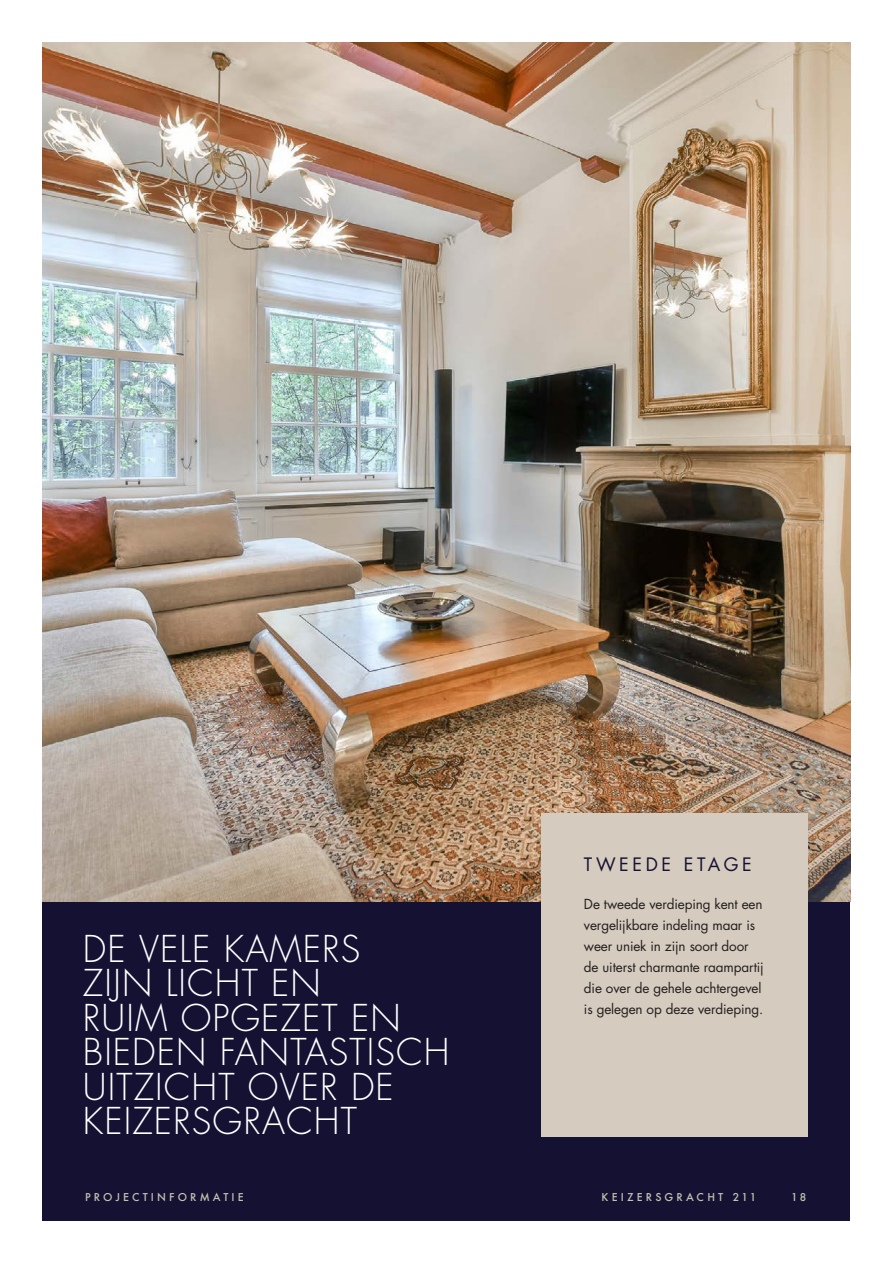
<style>
.page{position:relative;width:893px;height:1263px;background:#fff}
.page>*{position:absolute;margin:0;border:0;box-sizing:border-box;transform-origin:0 0}
.Streamer_white{font:300 36px/34.5px "Futura Std";letter-spacing:.03em;color:#fff}
.D_-_Text_frame_-_tit{font:18px "Futura Std";letter-spacing:.2em;color:#141133}
.D_-_Text_frame_-_tex{font:13.5px/21px "Futura Std";letter-spacing:-.01em;color:#231f20}
.t1{font:500 10.5px "Futura";letter-spacing:.3em;color:#c6c3b3}
</style>
<div class="page">
<div style="left:43px;top:43px;width:807px;height:1177px;background:#141133"></div>
<img style="left:43px;top:43px;width:807px;height:858px">
<div style="left:541px;top:813px;width:267px;height:323px;background:#d5cbbe"></div>
<p class="Streamer_white" style="left:83px;top:932px;width:368px">DE VELE KAMERS<br>ZIJN LICHT EN<br>RUIM OPGEZET EN<br>BIEDEN FANTASTISCH<br>UITZICHT OVER DE<br>KEIZERSGRACHT</p>
<p class="D_-_Text_frame_-_tit" style="left:584px;top:852px;width:169px">TWEEDE ETAGE</p>
<p class="D_-_Text_frame_-_tex" style="left:584px;top:893px;width:181px">De tweede verdieping kent een vergelijkbare indeling maar is weer uniek in zijn soort door de uiterst charmante raampartij die over de gehele achtergevel is gelegen op deze verdieping.</p>
<p class="t1" style="left:85px;top:1189px;width:160px">PROJECTINFORMATIE</p>
<p class="t1" style="left:602px;top:1189px;width:156px">KEIZERSGRACHT 211</p>
<p class="t1" style="left:791px;top:1189px;width:17px">18</p>
</div>
